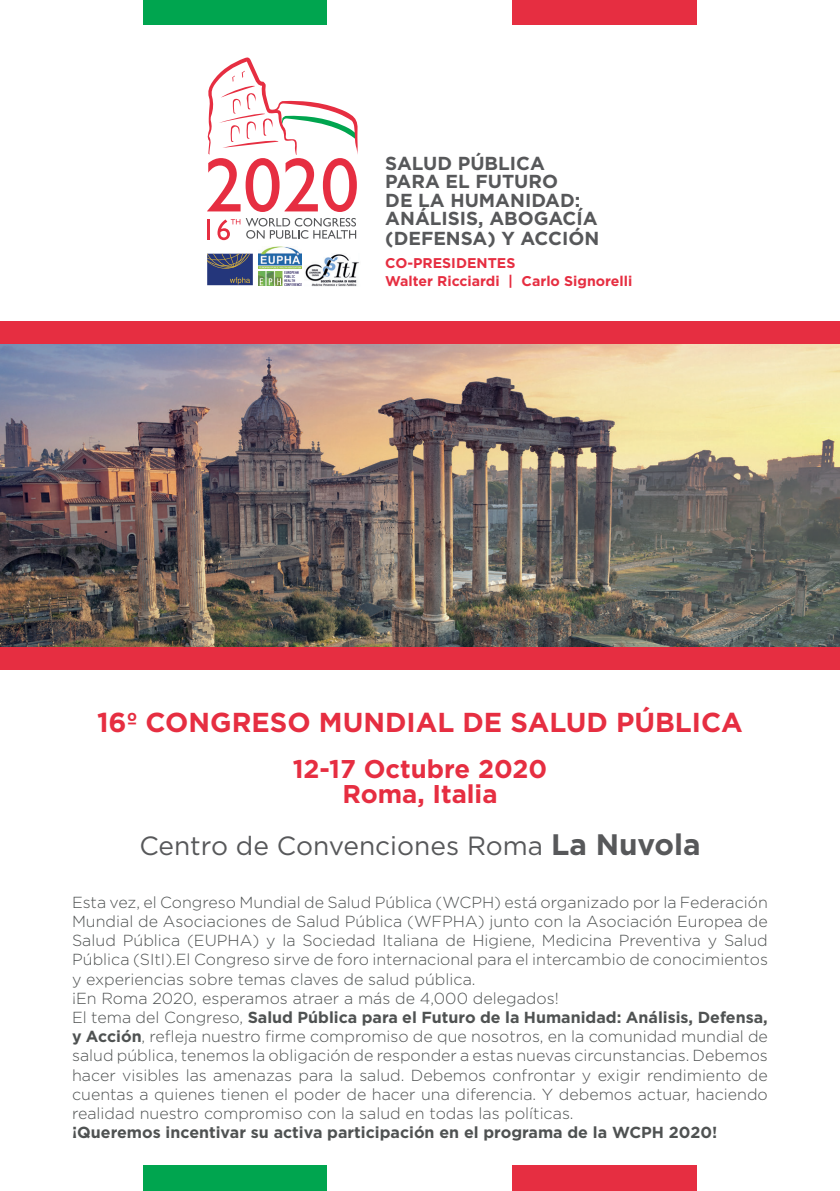
<style>
.page{position:relative;width:840px;height:1191px;background:#fff}
.page>*{position:absolute;margin:0;border:0;box-sizing:border-box;transform-origin:0 0}
.t1{font:700 27.4px "Gotham";color:#e62e41}
.t2{font:26.4px "Gotham";color:#57585a}
.t3{font:700 25.6px "Gotham";color:#e62e41}
.t4{font:700 18.8px/18.2px "Gotham";color:#57585a}
.t5{font:300 16px/19.2px "Gotham";color:#4f5252;text-align:justify}
.t6{font:700 16px "Gotham";color:#4f5252}
.t7{font:700 14.2px "Gotham";color:#e62e41}
.s1{font-weight:700;font-size:29.6px}
.s2{font-weight:700}
</style>
<div class="page">
<img style="left:0;top:344px;width:839px;height:304px">
<div style="left:0;top:322px;width:839px;height:22px;background:#e62e41"></div>
<div style="left:0;top:648px;width:839px;height:22px;background:#e62e41"></div>
<div style="left:512px;top:0;width:184px;height:24px;background:#e62e41"></div>
<div style="left:143px;top:0;width:184px;height:24px;background:#00a54f"></div>
<div style="left:512px;top:1165px;width:184px;height:26px;background:#e62e41"></div>
<div style="left:143px;top:1165px;width:184px;height:26px;background:#00a54f"></div>
<svg style="left:207px;top:57px;width:151px;height:155px"></svg>
<hr style="left:207px;top:220px;width:3px;height:20px;background:#e62e41">
<svg style="left:217px;top:218px;width:139px;height:22px"></svg>
<svg style="left:207px;top:254px;width:46px;height:31px"></svg>
<img style="left:305px;top:254px;width:55px;height:32px">
<img style="left:258px;top:271px;width:43px;height:14px">
<img style="left:258px;top:246px;width:43px;height:22px">
<p class="t4" style="left:385px;top:154px;width:161px">SALUD PÚBLICA</p>
<p class="t4" style="left:385px;top:172px;width:174px">PARA EL FUTURO</p>
<p class="t4" style="left:385px;top:190px;width:214px">DE LA HUMANIDAD:<br>ANÁLISIS, ABOGACÍA</p>
<p class="t4" style="left:385px;top:229px;width:215px">(DEFENSA) Y ACCIÓN</p>
<p class="t7" style="left:385px;top:255px;width:131px">CO-PRESIDENTES</p>
<p class="t7" style="left:385px;top:273px;width:248px">Walter Ricciardi | Carlo Signorelli</p>
<p class="t1" style="left:97px;top:707px;width:647px">16º CONGRESO MUNDIAL DE SALUD PÚBLICA</p>
<p class="t3" style="left:292px;top:754px;width:256px">12-17 Octubre 2020</p>
<p class="t3" style="left:342px;top:779px;width:157px">Roma, Italia</p>
<p class="t2" style="left:139px;top:829px;width:562px">Centro de Convenciones Roma <span class="s1">La Nuvola</span></p>
<p class="t5" style="left:72px;top:892px;width:697px">Esta vez, el Congreso Mundial de Salud Pública (WCPH) está organizado por la Federación Mundial de Asociaciones de Salud Pública (WFPHA) junto con la Asociación Europea de Salud Pública (EUPHA) y la Sociedad Italiana de Higiene, Medicina Preventiva y Salud Pública (SItI).El Congreso sirve de foro internacional para el intercambio de conocimientos y experiencias sobre temas claves de salud pública.</p>
<p class="t5" style="left:72px;top:988px;width:488px">¡En Roma 2020, esperamos atraer a más de 4,000 delegados!</p>
<p class="t5" style="left:72px;top:1007px;width:697px">El tema del Congreso, <span class="s2">Salud Pública para el Futuro de la Humanidad: Análisis, Defensa, y Acción</span>, refleja nuestro firme compromiso de que nosotros, en la comunidad mundial de salud pública, tenemos la obligación de responder a estas nuevas circunstancias. Debemos hacer visibles las amenazas para la salud. Debemos confrontar y exigir rendimiento de cuentas a quienes tienen el poder de hacer una diferencia. Y debemos actuar, haciendo realidad nuestro compromiso con la salud en todas las políticas.</p>
<p class="t6" style="left:72px;top:1123px;width:646px">¡Queremos incentivar su activa participación en el programa de la WCPH 2020!</p>
</div>
